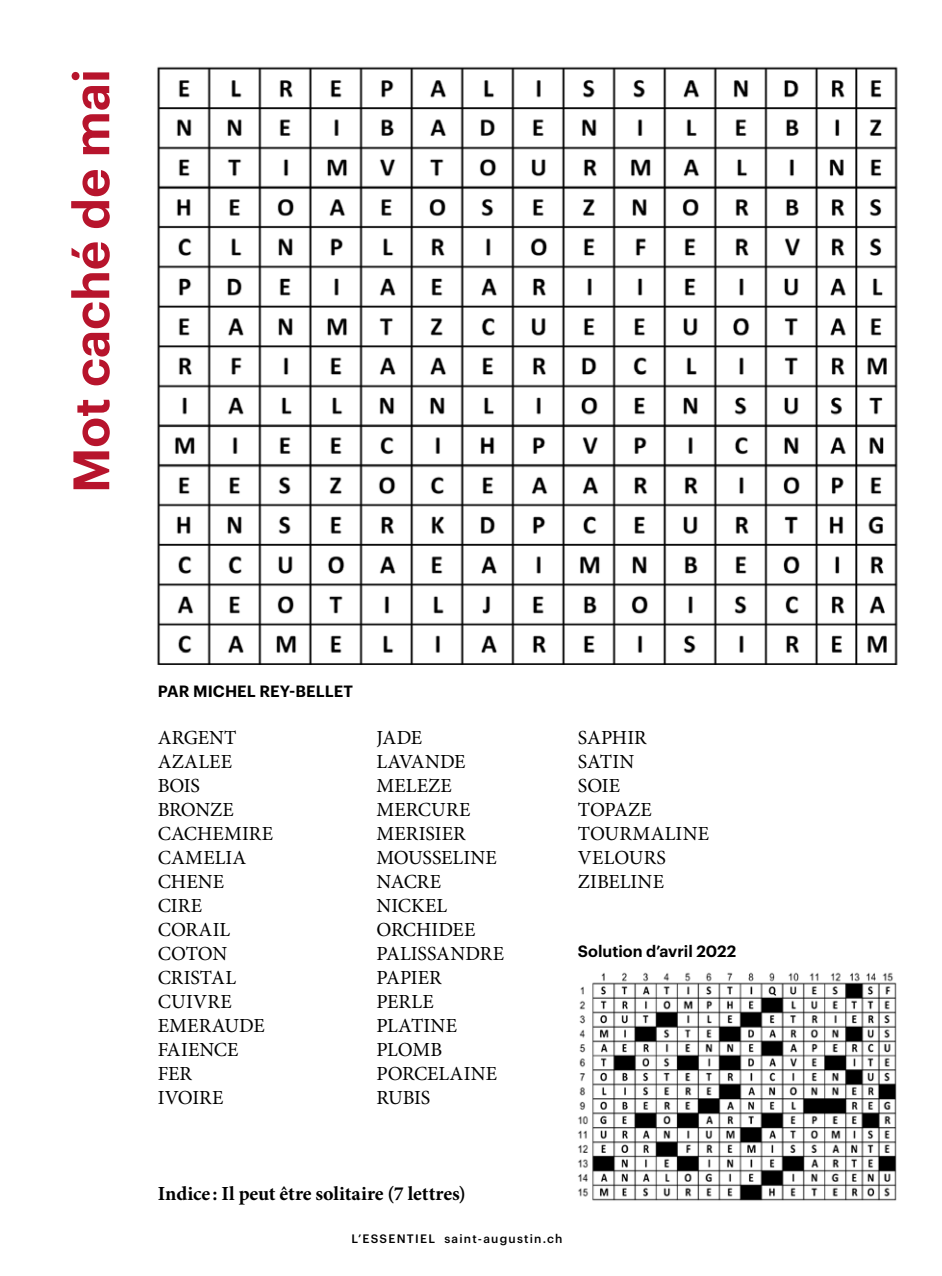
<style>
.page{position:relative;width:942px;height:1276px;background:#fff}
.page>*{position:absolute;margin:0;border:0;box-sizing:border-box;transform-origin:0 0}
.t1{font:600 50px "Graphik";color:#b7142c}
.t2{font:20px/24px "Minion Pro";color:#000}
.t3{font:700 20px "Minion Pro";letter-spacing:-.005em;color:#000}
.t4{font:600 16px "Graphik";color:#000}
.t5{font:500 12px "Graphik";letter-spacing:.1em;color:#000}
</style>
<div class="page">
<img style="left:157px;top:66px;width:741px;height:598px">
<img style="left:578px;top:972px;width:319px;height:229px">
<h1 class="t1" style="left:53px;top:493px;width:425px;rotate:-90deg">Mot caché de mai</h1>
<p class="t4" style="left:158px;top:679px;width:196px">PAR MICHEL REY-BELLET</p>
<p class="t2" style="left:158px;top:726px;width:117px">ARGENT<br>AZALEE<br>BOIS<br>BRONZE<br>CACHEMIRE<br>CAMELIA<br>CHENE<br>CIRE<br>CORAIL<br>COTON<br>CRISTAL<br>CUIVRE<br>EMERAUDE<br>FAIENCE<br>FER<br>IVOIRE</p>
<p class="t2" style="left:376px;top:726px;width:129px">JADE<br>LAVANDE<br>MELEZE<br>MERCURE<br>MERISIER<br>MOUSSELINE<br>NACRE<br>NICKEL<br>ORCHIDEE<br>PALISSANDRE<br>PAPIER<br>PERLE<br>PLATINE<br>PLOMB<br>PORCELAINE<br>RUBIS</p>
<p class="t2" style="left:577px;top:726px;width:133px">SAPHIR<br>SATIN<br>SOIE<br>TOPAZE<br>TOURMALINE<br>VELOURS<br>ZIBELINE</p>
<p class="t4" style="left:577px;top:939px;width:160px">Solution d’avril 2022</p>
<p class="t3" style="left:158px;top:1180px;width:309px">Indice: Il peut être solitaire (7 lettres)</p>
<p class="t5" style="left:351px;top:1229px;width:212px">L’ESSENTIEL saint-augustin.ch</p>
</div>
